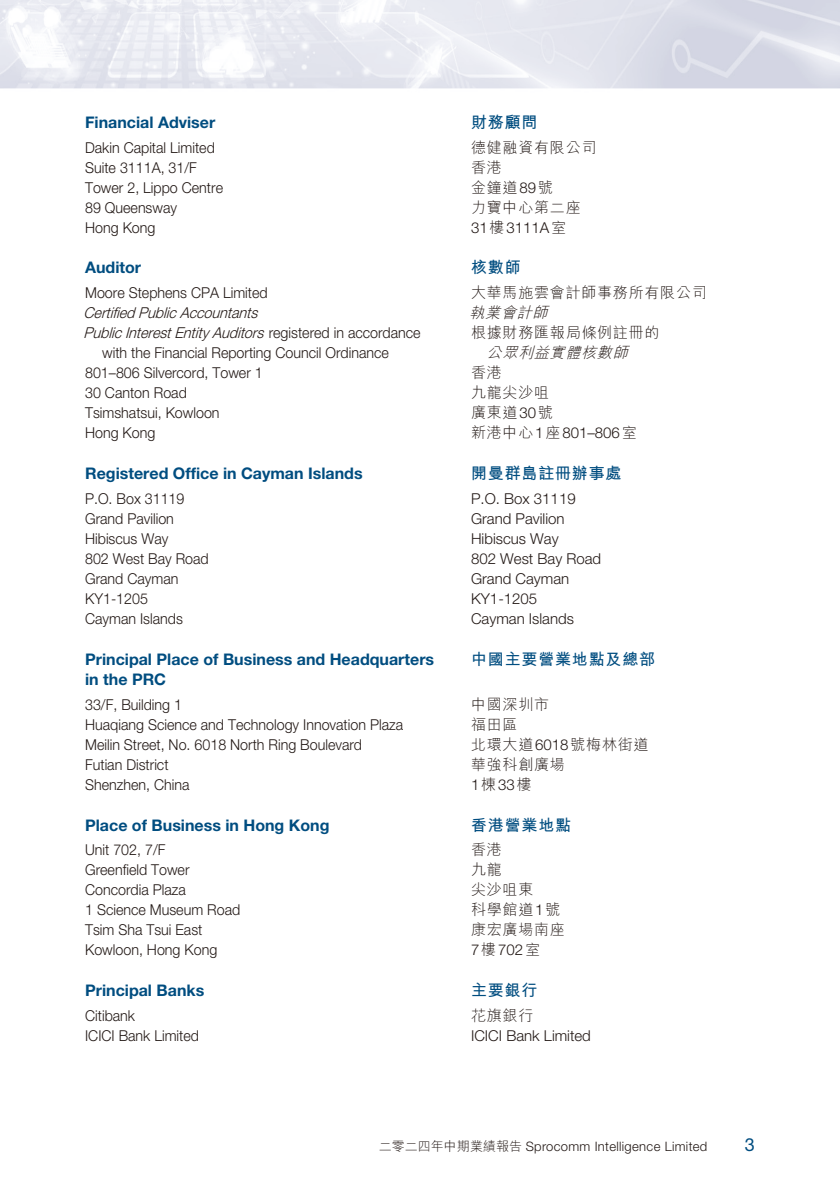
<style>
.page{position:relative;width:840px;height:1191px;background:#fff}
.page>*{position:absolute;margin:0;border:0;box-sizing:border-box;transform-origin:0 0}
.t1{font:18px "Helvetica Neue LT Std";color:#004d80}
.t2{font:700 16px/20px "Helvetica Neue LT Std";color:#004d80}
.t3{font:700 16px "M Hei HK";letter-spacing:.05em;color:#004d80}
.t4{font:300 15px/20px "Helvetica Neue LT Std";color:#231916;scale:.95 1}
.t5{font:300 15px/20px "Helvetica Neue LT Std";color:#231916}
.t6{font:300 15px/20px "M Hei HK";letter-spacing:.05em;color:#231916}
.t7{font:italic 300 15px "Helvetica Neue LT Std";color:#231916;scale:.95 1}
.t8{font:italic 300 15px "M Hei HK";color:#231916}
.t9{font:300 13px "Helvetica Neue LT Std";letter-spacing:.025em;color:#231916}
.s1{font-style:normal}
.s2{font-family:"Helvetica Neue LT Std"}
.s3{font-family:"M Hei HK"}
</style>
<div class="page">
<img style="left:0;top:0;width:839px;height:89px">
<p class="t2" style="left:85px;top:112px;width:132px">Financial Adviser</p>
<p class="t4" style="left:85px;top:137px;width:147px">Dakin Capital Limited<br>Suite 3111A, 31/F<br>Tower 2, Lippo Centre<br>89 Queensway<br>Hong Kong</p>
<p class="t2" style="left:85px;top:257px;width:57px">Auditor</p>
<p class="t4" style="left:85px;top:282px;width:193px">Moore Stephens CPA Limited</p>
<p class="t7" style="left:84px;top:304px;width:189px">CertifiedPublicAccountants</p>
<p class="t7" style="left:84px;top:324px;width:356px">PublicInterestEntity Auditors <span class="s1">r e g i s t e r e d i n a c c o r d a n c e</span></p>
<p class="t4" style="left:102px;top:342px;width:303px">with the Financial Reporting Council Ordinance</p>
<p class="t4" style="left:85px;top:362px;width:188px">801–806 Silvercord, Tower 1</p>
<p class="t4" style="left:85px;top:382px;width:108px">30 Canton Road</p>
<p class="t4" style="left:85px;top:402px;width:143px">Tsimshatsui, Kowloon</p>
<p class="t4" style="left:85px;top:422px;width:75px">Hong Kong</p>
<p class="t2" style="left:85px;top:463px;width:279px">Registered Office in Cayman Islands</p>
<p class="t4" style="left:85px;top:488px;width:132px">P.O. Box 31119<br>Grand Pavilion<br>Hibiscus Way<br>802 West Bay Road<br>Grand Cayman<br>KY1-1205<br>Cayman Islands</p>
<p class="t2" style="left:85px;top:649px;width:350px">Principal Place of Business and Headquarters in the PRC</p>
<p class="t4" style="left:85px;top:694px;width:336px">33/F, Building 1<br>Huaqiang Science and Technology Innovation Plaza<br>Meilin Street, No. 6018 North Ring Boulevard<br>Futian District<br>Shenzhen, China</p>
<p class="t2" style="left:85px;top:814px;width:246px">Place of Business in Hong Kong</p>
<p class="t4" style="left:85px;top:839px;width:165px">Unit 702, 7/F<br>Greenfield Tower<br>Concordia Plaza<br>1 Science Museum Road<br>Tsim Sha Tsui East<br>Kowloon, Hong Kong</p>
<p class="t2" style="left:85px;top:980px;width:121px">Principal Banks</p>
<p class="t4" style="left:85px;top:1005px;width:121px">Citibank<br>ICICI Bank Limited</p>
<p class="t3" style="left:471px;top:110px;width:68px">財務顧問</p>
<p class="t6" style="left:471px;top:137px;width:127px">德健融資有限公司香港<br>金鐘道<span class="s2">89</span>號<br>力寶中心第二座</p>
<p class="t5" style="left:471px;top:217px;width:97px">31<span class="s3">樓</span>3111A<span class="s3">室</span></p>
<p class="t3" style="left:471px;top:256px;width:51px">核數師</p>
<p class="t6" style="left:471px;top:282px;width:237px">大華馬施雲會計師事務所有限公司</p>
<p class="t8" style="left:469px;top:305px;width:83px">執業會計師</p>
<p class="t6" style="left:471px;top:322px;width:190px">根據財務匯報局條例註冊的</p>
<p class="t8" style="left:486px;top:345px;width:146px">公眾利益實體核數師</p>
<p class="t6" style="left:471px;top:362px;width:83px">香港<br>九龍尖沙咀廣東道<span class="s2">30</span>號</p>
<p class="t5" style="left:471px;top:422px;width:167px"><span class="s3">新港中心</span>1<span class="s3">座</span>801–806<span class="s3">室</span></p>
<p class="t3" style="left:471px;top:462px;width:152px">開曼群島註冊辦事處</p>
<p class="t5" style="left:471px;top:488px;width:132px">P.O. Box 31119<br>Grand Pavilion<br>Hibiscus Way<br>802 West Bay Road<br>Grand Cayman<br>KY1-1205<br>Cayman Islands</p>
<p class="t3" style="left:471px;top:647px;width:185px">中國主要營業地點及總部</p>
<p class="t6" style="left:471px;top:694px;width:179px">中國深圳市<br>福田區<br>北環大道<span class="s2">6018</span>號梅林街道華強科創廣場</p>
<p class="t5" style="left:471px;top:774px;width:62px">1<span class="s3">棟</span>33<span class="s3">樓</span></p>
<p class="t3" style="left:471px;top:813px;width:101px">香港營業地點</p>
<p class="t6" style="left:471px;top:839px;width:95px">香港<br>九龍<br>尖沙咀東<br>科學館道<span class="s2">1</span>號康宏廣場南座</p>
<p class="t5" style="left:471px;top:939px;width:70px">7<span class="s3">樓</span>702<span class="s3">室</span></p>
<p class="t3" style="left:471px;top:979px;width:68px">主要銀行</p>
<p class="t6" style="left:471px;top:1005px;width:64px">花旗銀行</p>
<p class="t5" style="left:471px;top:1025px;width:121px">ICICI Bank Limited</p>
<p class="t9" style="left:378px;top:1138px;width:330px"><span class="s3">二零二四年中期業績報告</span> Sprocomm Intelligence Limited</p>
<p class="t1" style="left:744px;top:1134px;width:12px">3</p>
</div>
